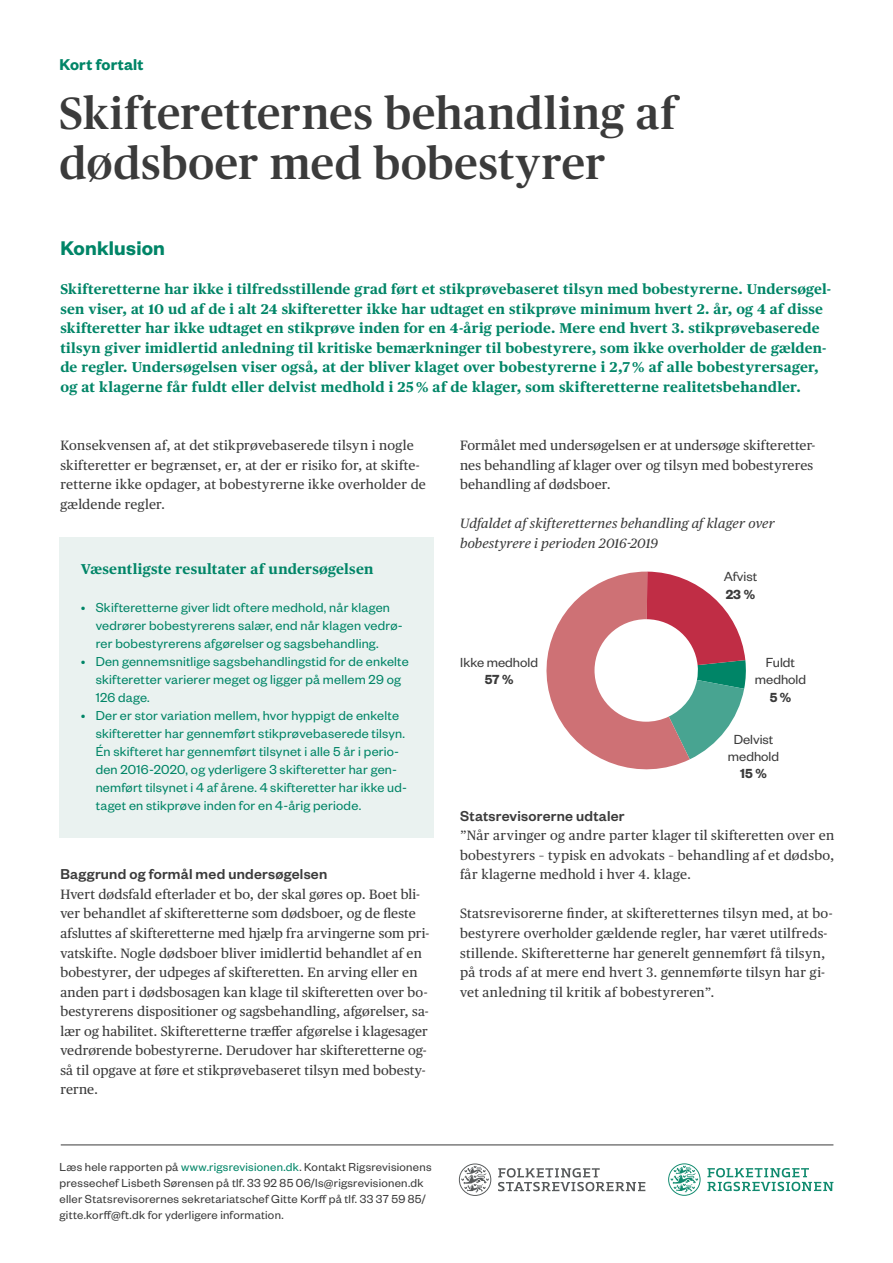
<style>
.page{position:relative;width:893px;height:1263px;background:#fff}
.page>*{position:absolute;margin:0;border:0;box-sizing:border-box;transform-origin:0 0}
.Overskrfit_Publico_3{font:500 45px/49.5px "Publico Headline";letter-spacing:.02em;color:#3b3b3b}
.Mellemrubrik_1_Found{font:600 21.75px "Founders Grotesk";letter-spacing:.01em;color:#008567}
.Mellemrubrik_1_Found-2{font:600 17.25px "Founders Grotesk";letter-spacing:.015em;color:#008567}
.Mellemrubrik_3_Found{font:500 15.75px "Founders Grotesk";letter-spacing:.015em;color:#3b3b3b}
.t1{font:14.4px/17.2px "Founders Grotesk";color:#3b3b3b;text-align:center}
.t2{font:14.25px/18px "Founders Grotesk";letter-spacing:.015em;color:#008567}
.Brødtekst_Publico_9{font:700 14.25px/19.5px "Publico Text";letter-spacing:.01em;color:#008567}
.Brødtekst_Publico_9-2{font:700 14.1px/19.5px "Publico Text";letter-spacing:.01em;color:#008567}
.Brødtekst_Publico_9-3{font:13.5px/19.5px "Publico Text";letter-spacing:.01em;color:#3b3b3b}
.Mellemrubrik_3_Found-2{font:13.5px/19.5px "Publico Text";letter-spacing:.02em;color:#3b3b3b}
.Brødtekst_Publico_9-4{font:italic 13.5px "Publico Text";letter-spacing:.015em;color:#3b3b3b}
.Note_Overskrift_Publ{font:12.75px/15.8px "Founders Grotesk";letter-spacing:.02em;color:#3b3b3b}
.s1{font-size:14.1px}
.s2{color:#008567}
.s3{font-weight:600}
</style>
<div class="page">
<div style="left:60px;top:538px;width:374px;height:300px;background:#eaf2f0"></div>
<svg style="left:707px;top:1168px;width:126px;height:23px"></svg>
<svg style="left:668px;top:1163px;width:33px;height:33px"></svg>
<svg style="left:498px;top:1168px;width:147px;height:23px"></svg>
<svg style="left:459px;top:1163px;width:32px;height:33px"></svg>
<hr style="left:61px;top:1145px;width:772px;height:1px;background:#3b3b3b">
<svg style="left:546px;top:571px;width:200px;height:199px"></svg>
<p class="Mellemrubrik_1_Found-2" style="left:60px;top:54px;width:86px">Kort fortalt</p>
<p class="Overskrfit_Publico_3" style="left:60px;top:86px;width:618px">Skifteretternes behandling af dødsboer med bobestyrer</p>
<p class="Mellemrubrik_1_Found" style="left:60px;top:235px;width:106px">Konklusion</p>
<p class="Brødtekst_Publico_9-2" style="left:60px;top:279px;width:772px">Skifteretterne har ikke i tilfredsstillende grad ført et stikprøvebaseret tilsyn med bobestyrerne. Undersøgel&shy;sen viser, at 10 ud af de i alt 24 skifteretter ikke har udtaget en stikprøve minimum hvert 2. år, og 4 af disse skifteretter har ikke udtaget en stikprøve inden for en 4-årig periode. Mere end hvert 3. stikprøvebaserede tilsyn giver imidlertid anledning til kritiske bemærkninger til bobestyrere, som ikke overholder de gælden-</p>
<p class="Brødtekst_Publico_9" style="left:60px;top:357px;width:760px"><span class="s1">de regler.</span> Undersøgelsen viser også, at der bliver klaget over bobestyrerne i 2,7 % af alle bobestyrersager, og at klagerne får fuldt eller delvist medhold i 25 % af de klager, som skifteretterne realitetsbehandler.</p>
<p class="Mellemrubrik_3_Found-2" style="left:60px;top:435px;width:367px">Konsekvensen af, at det stikprøvebaserede tilsyn i nogle skifteretter er begrænset, er, at der er risiko for, at skifte&shy;retterne ikke opdager, at bobestyrerne ikke overholder de gældende regler.</p>
<p class="Brødtekst_Publico_9" style="left:81px;top:559px;width:294px">Væsentligste resultater af undersøgelsen</p>
<p class="t2" style="left:96px;top:598px;width:308px;text-indent:-15px">• Skifteretterne giver lidt oftere medhold, når klagen vedrører bobestyrerens salær, end når klagen vedrø&shy;rer bobestyrerens afgørelser og sagsbehandling.</p>
<p class="t2" style="left:96px;top:652px;width:315px;text-indent:-15px">• Den gennemsnitlige sagsbehandlingstid for de enkelte skifteretter varierer meget og ligger på mellem 29 og<br>126 dage.</p>
<p class="t2" style="left:96px;top:706px;width:313px;text-indent:-15px">• Der er stor variation mellem, hvor hyppigt de enkelte skifteretter har gennemført stikprøvebaserede tilsyn.<br>Én skifteret har gennemført tilsynet i alle 5 år i perio&shy;den 2016-2020, og yderligere 3 skifteretter har gen&shy;nemført tilsynet i 4 af årene. 4 skifteretter har ikke ud&shy;taget en stikprøve inden for en 4-årig periode.</p>
<p class="Mellemrubrik_3_Found" style="left:60px;top:865px;width:268px">Baggrund og formål med undersøgelsen</p>
<p class="Brødtekst_Publico_9-3" style="left:60px;top:884px;width:371px">Hvert dødsfald efterlader et bo, der skal gøres op. Boet bli&shy;ver behandlet af skifteretterne som dødsboer, og de fleste afsluttes af skifteretterne med hjælp fra arvingerne som pri&shy;vatskifte. Nogle dødsboer bliver imidlertid behandlet af en bobestyrer, der udpeges af skifteretten. En arving eller en anden part i dødsbosagen kan klage til skifteretten over bo&shy;bestyrerens dispositioner og sagsbehandling, afgørelser, sa&shy;lær og habilitet. Skifteretterne træffer afgørelse i klagesager vedrørende bobestyrerne. Derudover har skifteretterne og&shy;så til opgave at føre et stikprøvebaseret tilsyn med bobesty&shy;rerne.</p>
<p class="Note_Overskrift_Publ" style="left:60px;top:1159px;width:374px">Læs hele rapporten på <span class="s2">www.rigsrevisionen.dk</span>. Kontakt Rigsrevisionens pressechef Lisbeth Sørensen på tlf. 33 92 85 06/ls@rigsrevisionen.dk eller Statsrevisorernes sekretariatschef Gitte Korff på tlf. 33 37 59 85/ gitte.korff@ft.dk for yderligere information.</p>
<p class="Brødtekst_Publico_9-3" style="left:460px;top:435px;width:357px">Formålet med undersøgelsen er at undersøge skifteretter&shy;nes behandling af klager over og tilsyn med bobestyreres behandling af dødsboer.</p>
<p class="Brødtekst_Publico_9-4" style="left:460px;top:514px;width:316px">Udfaldet af skifteretternes behandling af klager over</p>
<p class="Brødtekst_Publico_9-4" style="left:460px;top:533px;width:200px">bobestyrere i perioden 2016-2019</p>
<p class="t1" style="left:460px;top:653px;width:79px">Ikke medhold<br><span class="s3">57 %</span></p>
<p class="t1" style="left:724px;top:567px;width:35px;text-align:left">Afvist<br><span class="s3">23 %</span></p>
<p class="t1" style="left:755px;top:653px;width:53px">Fuldt medhold<br><span class="s3">5 %</span></p>
<p class="t1" style="left:728px;top:730px;width:53px">Delvist medhold<br><span class="s3">15 %</span></p>
<p class="Mellemrubrik_3_Found" style="left:460px;top:806px;width:166px">Statsrevisorerne udtaler</p>
<p class="Brødtekst_Publico_9-3" style="left:460px;top:825px;width:376px;text-align:justify">”Når arvinger og andre parter klager til skifteretten over en bobestyrers – typisk en advokats – behandling af et dødsbo, får klagerne medhold i hver 4. klage.</p>
<p class="Brødtekst_Publico_9-3" style="left:460px;top:903px;width:374px">Statsrevisorerne finder, at skifteretternes tilsyn med, at bo&shy;bestyrere overholder gældende regler, har været utilfreds&shy;stillende. Skifteretterne har generelt gennemført få tilsyn, på trods af at mere end hvert 3. gennemførte tilsyn har gi&shy;vet anledning til kritik af bobestyreren”.</p>
</div>
